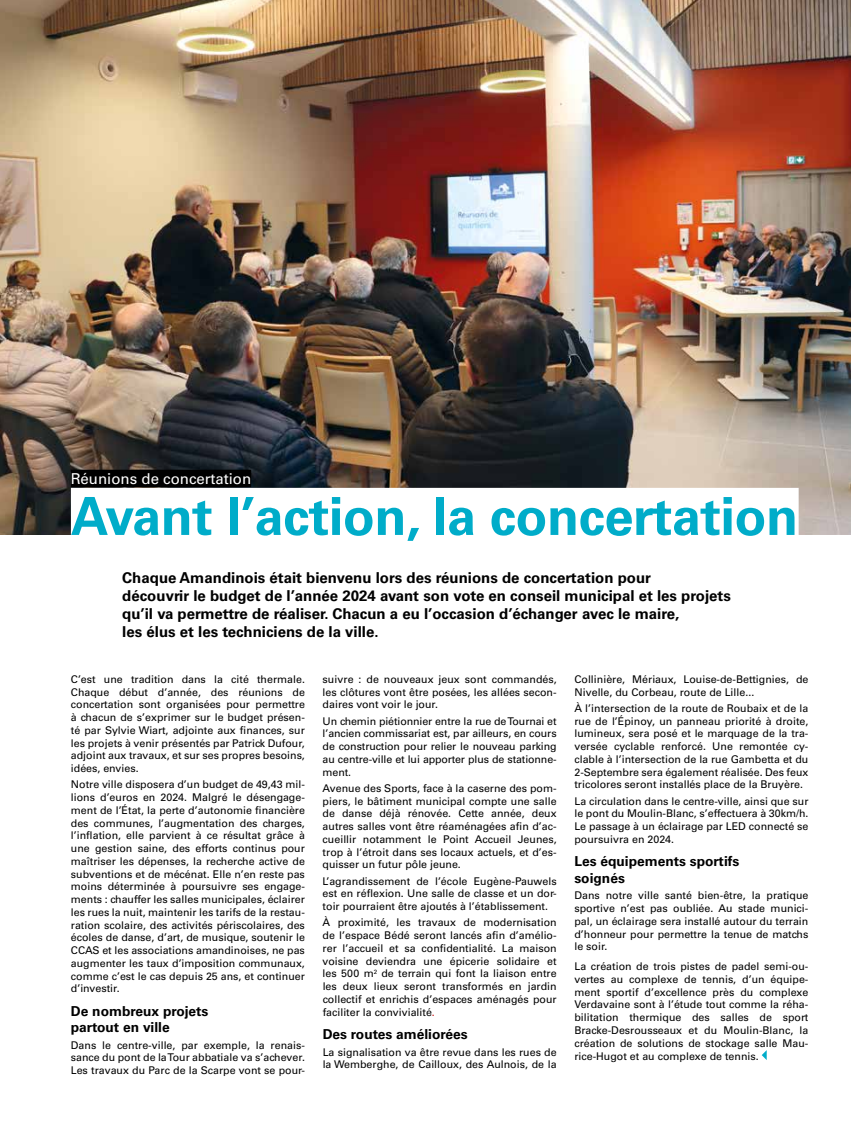
<style>
.page{position:relative;width:851px;height:1134px;background:#fff}
.page>*{position:absolute;margin:0;border:0;box-sizing:border-box;transform-origin:0 0}
.t1{font:700 52.5px "Univers LT Std";letter-spacing:-.01em;color:#00acc9}
.t2{font:700 15px/18px "Univers LT Std";color:#000}
.t3{font:15px "Univers LT Std";color:#fff}
.t4{font:700 13.75px/16.5px "Univers LT Std";color:#000}
.t5{font:10.62px/12.8px "Univers LT Std";color:#000;text-align:justify}
.s1{color:#cd1719}
</style>
<div class="page">
<img style="left:0;top:0;width:850px;height:534px">
<svg style="left:761px;top:1051px;width:5px;height:9px"></svg>
<div style="left:71px;top:470px;width:180px;height:17px;background:#000"></div>
<div style="left:71px;top:488px;width:727px;height:61px;background:#fff"></div>
<h2 class="t3" style="left:71px;top:469px;width:182px">Réunions de concertation</h2>
<h1 class="t1" style="left:71px;top:486px;width:728px">Avant l’action, la concertation</h1>
<p class="t2" style="left:122px;top:569px;width:610px">Chaque Amandinois était bienvenu lors des réunions de concertation pour<br>découvrir le budget de l’année 2024 avant son vote en conseil municipal et les projets qu’il va permettre de réaliser. Chacun a eu l’occasion d’échanger avec le maire,<br>les élus et les techniciens de la ville.</p>
<p class="t5" style="left:71px;top:673px;width:235px">C’est une tradition dans la cité thermale.<br>Chaque début d’année, des réunions de concertation sont organisées pour permettre à chacun de s’exprimer sur le budget présen&shy;té par Sylvie Wiart, adjointe aux finances, sur les projets à venir présentés par Patrick Dufour, adjoint aux travaux, et sur ses propres besoins, idées, envies.</p>
<p class="t5" style="left:71px;top:778px;width:235px">Notre ville disposera d’un budget de 49,43 mil&shy;lions d’euros en 2024. Malgré le désengage&shy;ment de l’État, la perte d’autonomie financière des communes, l’augmentation des charges, l’inflation, elle parvient à ce résultat grâce à une gestion saine, des efforts continus pour maîtriser les dépenses, la recherche active de subventions et de mécénat. Elle n’en reste pas moins déterminée à poursuivre ses engage&shy;ments : chauffer les salles municipales, éclairer les rues la nuit, maintenir les tarifs de la restau&shy;ration scolaire, des activités périscolaires, des écoles de danse, d’art, de musique, soutenir le CCAS et les associations amandinoises, ne pas augmenter les taux d’imposition communaux, comme c’est le cas depuis 25 ans, et continuer d’investir.</p>
<p class="t4" style="left:71px;top:1003px;width:139px">De nombreux projets partout en ville</p>
<p class="t5" style="left:71px;top:1039px;width:235px">Dans le centre-ville, par exemple, la renais&shy;sance du pont de la Tour abbatiale va s’achever.<br>Les travaux du Parc de la Scarpe vont se pour-</p>
<p class="t5" style="left:322px;top:673px;width:235px">suivre : de nouveaux jeux sont commandés, les clôtures vont être posées, les allées secon&shy;daires vont voir le jour.</p>
<p class="t5" style="left:322px;top:714px;width:235px">Un chemin piétionnier entre la rue de Tournai et l’ancien commissariat est, par ailleurs, en cours de construction pour relier le nouveau parking au centre-ville et lui apporter plus de stationne&shy;ment.</p>
<p class="t5" style="left:322px;top:782px;width:235px">Avenue des Sports, face à la caserne des pom&shy;piers, le bâtiment municipal compte une salle de danse déjà rénovée. Cette année, deux autres salles vont être réaménagées afin d’ac&shy;cueillir notamment le Point Accueil Jeunes, trop à l’étroit dans ses locaux actuels, et d’es&shy;quisser un futur pôle jeune.</p>
<p class="t5" style="left:322px;top:874px;width:235px">L’agrandissement de l’école Eugène-Pauwels est en réflexion. Une salle de classe et un dor&shy;toir pourraient être ajoutés à l’établissement.</p>
<p class="t5" style="left:322px;top:916px;width:235px">À proximité, les travaux de modernisation de l’espace Bédé seront lancés afin d’amélio&shy;rer l’accueil et sa confidentialité. La maison voisine deviendra une épicerie solidaire et les 500 m<sup>2</sup> de terrain qui font la liaison entre les deux lieux seront transformés en jardin collectif et enrichis d’espaces aménagés pour faciliter la convivialité<span class="s1">.</span></p>
<p class="t4" style="left:322px;top:1026px;width:146px">Des routes améliorées</p>
<p class="t5" style="left:322px;top:1045px;width:235px">La signalisation va être revue dans les rues de la Wemberghe, de Cailloux, des Aulnois, de la</p>
<p class="t5" style="left:574px;top:673px;width:235px">Collinière, Mériaux, Louise-de-Bettignies, de<br>Nivelle, du Corbeau, route de Lille...</p>
<p class="t5" style="left:574px;top:702px;width:235px">À l’intersection de la route de Roubaix et de la rue de l’Épinoy, un panneau priorité à droite, lumineux, sera posé et le marquage de la tra&shy;versée cyclable renforcé. Une remontée cy&shy;clable à l’intersection de la rue Gambetta et du 2-Septembre sera également réalisée. Des feux tricolores seront installés place de la Bruyère.</p>
<p class="t5" style="left:574px;top:794px;width:235px">La circulation dans le centre-ville, ainsi que sur le pont du Moulin-Blanc, s’effectuera à 30km/h.<br>Le passage à un éclairage par LED connecté se poursuivra en 2024.</p>
<p class="t4" style="left:574px;top:853px;width:166px">Les équipements sportifs soignés</p>
<p class="t5" style="left:574px;top:889px;width:235px">Dans notre ville santé bien-être, la pratique sportive n’est pas oubliée. Au stade munici&shy;pal, un éclairage sera installé autour du terrain d’honneur pour permettre la tenue de matchs le soir.</p>
<p class="t5" style="left:574px;top:960px;width:235px">La création de trois pistes de padel semi-ou&shy;vertes au complexe de tennis, d’un équipe&shy;ment sportif d’excellence près du complexe Verdavaine sont à l’étude tout comme la réha&shy;bilitation thermique des salles de sport Bracke-Desrousseaux et du Moulin-Blanc, la création de solutions de stockage salle Mau&shy;rice-Hugot et au complexe de tennis.</p>
</div>
